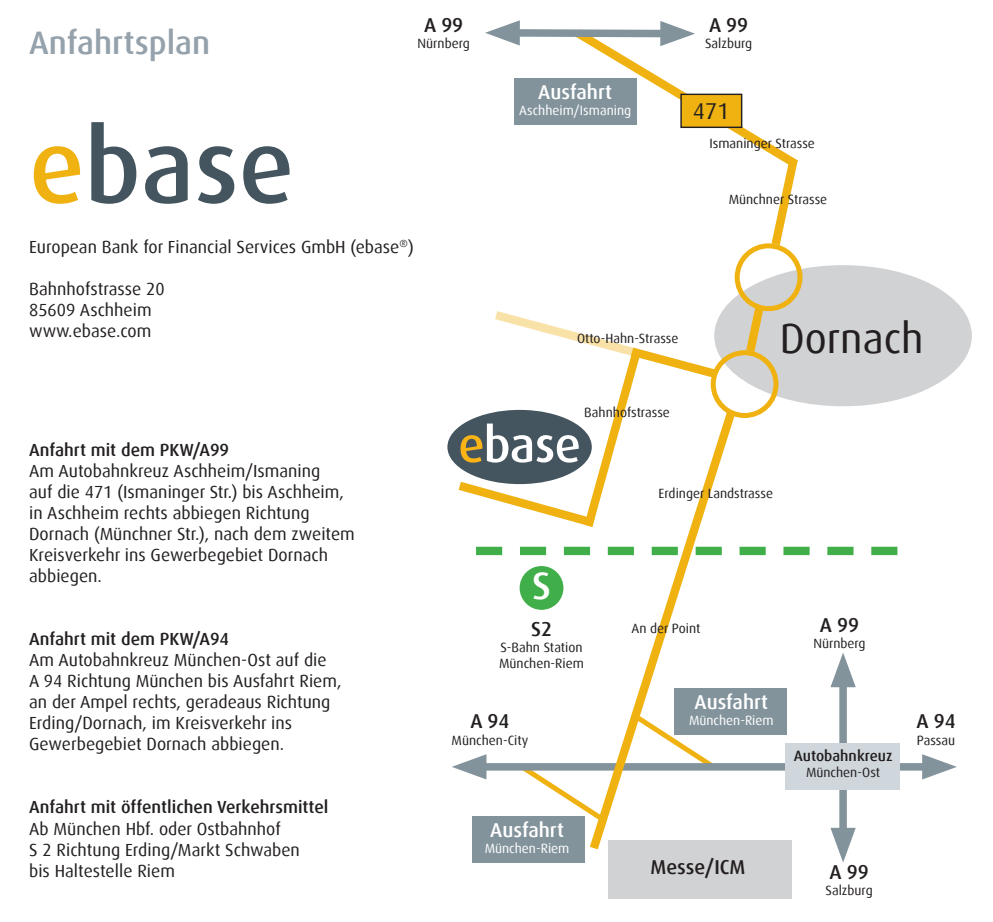
<style>
.page{position:relative;width:993px;height:922px;background:#fff}
.page>*{position:absolute;margin:0;border:0;box-sizing:border-box;transform-origin:0 0}
.t1{font:500 102.5px "Dax";color:#45555f}
.t2{font:42px "Dax";color:#231f20}
.t3{font:500 38px "Dax";color:#fff}
.t4{font:500 32.5px "Dax";color:#95a2ac}
.t5{font:22.75px "Dax";color:#231f20}
.t6{font:500 20px "Dax";color:#231f20}
.t7{font:500 20px "Dax";color:#fff}
.t8{font:17.5px/21px "Dax";color:#231f20}
.t9{font:500 17.5px "Dax";color:#231f20}
.t10{font:500 15px "Dax";color:#231f20}
.t11{font:13.25px/16px "Dax";color:#231f20}
.t12{font:13.25px "Dax";color:#fff}
.s1{color:#efb211}
</style>
<div class="page">
<div style="left:714px;top:265px;width:257px;height:141px;background:#d1d2d4;border-radius:50%"></div>
<div style="left:513px;top:78px;width:123px;height:47px;background:#83939c"></div>
<div style="left:471px;top:816px;width:113px;height:47px;background:#83939c"></div>
<div style="left:674px;top:688px;width:112px;height:47px;background:#83939c"></div>
<svg style="left:740px;top:296px;width:29px;height:65px"></svg>
<svg style="left:476px;top:546px;width:421px;height:9px"></svg>
<svg style="left:516px;top:770px;width:67px;height:40px"></svg>
<div style="left:519px;top:566px;width:44px;height:43px;background:#40ae49;border-radius:50%"></div>
<div style="left:608px;top:839px;width:183px;height:59px;background:#d1d2d4"></div>
<div style="left:472px;top:763px;width:463px;height:7px;background:#83939c"></div>
<svg style="left:452px;top:754px;width:34px;height:25px"></svg>
<svg style="left:921px;top:754px;width:35px;height:25px"></svg>
<div style="left:710px;top:350px;width:68px;height:68px;border:5px solid #efb211;border-radius:50%"></div>
<svg style="left:576px;top:33px;width:203px;height:118px"></svg>
<div style="left:506px;top:29px;width:167px;height:8px;background:#83939c"></div>
<svg style="left:660px;top:21px;width:34px;height:25px"></svg>
<svg style="left:485px;top:20px;width:34px;height:26px"></svg>
<div style="left:734px;top:243px;width:68px;height:68px;border:5px solid #efb211;border-radius:50%"></div>
<svg style="left:765px;top:149px;width:33px;height:105px"></svg>
<div style="left:681px;top:94px;width:60px;height:33px;background:#efb211"></div>
<div style="left:680px;top:94px;width:62px;height:34px;border:1px solid #231f20"></div>
<svg style="left:583px;top:405px;width:158px;height:453px"></svg>
<svg style="left:449px;top:308px;width:276px;height:228px"></svg>
<div style="left:839px;top:673px;width:7px;height:168px;background:#83939c"></div>
<svg style="left:830px;top:652px;width:25px;height:35px"></svg>
<svg style="left:830px;top:827px;width:25px;height:35px"></svg>
<div style="left:785px;top:742px;width:115px;height:47px;background:#cfd7dc"></div>
<h3 class="t4" style="left:29px;top:24px;width:182px">Anfahrtsplan</h3>
<p class="t6" style="left:424px;top:13px;width:41px">A 99</p>
<p class="t11" style="left:417px;top:35px;width:54px">Nürnberg</p>
<h1 class="t1" style="left:29px;top:109px;width:266px"><span class="s1">e</span>base</h1>
<p class="t8" style="left:29px;top:237px;width:386px">European Bank for Financial Services GmbH (ebase<sup>®</sup>)</p>
<p class="t8" style="left:29px;top:279px;width:137px">Bahnhofstrasse 20<br>85609 Aschheim www.ebase.com</p>
<p class="t6" style="left:709px;top:13px;width:41px">A 99</p>
<p class="t11" style="left:704px;top:35px;width:49px">Salzburg</p>
<p class="t7" style="left:538px;top:81px;width:75px">Ausfahrt</p>
<p class="t12" style="left:519px;top:103px;width:114px">Aschheim/Ismaning</p>
<h3 class="t5" style="left:692px;top:98px;width:38px">471</h3>
<p class="t11" style="left:709px;top:135px;width:107px">Ismaninger Strasse</p>
<p class="t11" style="left:577px;top:330px;width:103px">Otto-Hahn-Strasse</p>
<p class="t11" style="left:584px;top:404px;width:87px">Bahnhofstrasse</p>
<p class="t11" style="left:728px;top:191px;width:100px">Münchner Strasse</p>
<h2 class="t2" style="left:779px;top:314px;width:145px">Dornach</h2>
<p class="t9" style="left:29px;top:440px;width:201px">Anfahrt mit dem PKW/A99</p>
<p class="t8" style="left:29px;top:460px;width:327px">Am Autobahnkreuz Aschheim/Ismaning<br>auf die 471 (Ismaninger Str.) bis Aschheim, in Aschheim rechts abbiegen Richtung Dornach (Münchner Str.), nach dem zweitem Kreisverkehr ins Gewerbegebiet Dornach abbiegen.</p>
<p class="t9" style="left:29px;top:629px;width:201px">Anfahrt mit dem PKW/A94</p>
<p class="t8" style="left:29px;top:649px;width:314px">Am Autobahnkreuz München-Ost auf die<br>A 94 Richtung München bis Ausfahrt Riem, an der Ampel rechts, geradeaus Richtung Erding/Dornach, im Kreisverkehr ins Gewerbegebiet Dornach abbiegen.</p>
<p class="t9" style="left:29px;top:797px;width:301px">Anfahrt mit öffentlichen Verkehrsmittel</p>
<p class="t8" style="left:29px;top:817px;width:272px">Ab München Hbf. oder Ostbahnhof<br>S 2 Richtung Erding/Markt Schwaben bis Haltestelle Riem</p>
<h3 class="t3" style="left:532px;top:564px;width:20px">S</h3>
<p class="t6" style="left:531px;top:617px;width:22px">S2</p>
<p class="t11" style="left:499px;top:639px;width:86px">S-Bahn Station<br>München-Riem</p>
<p class="t6" style="left:470px;top:710px;width:41px">A 94</p>
<p class="t11" style="left:451px;top:731px;width:78px">München-City</p>
<p class="t7" style="left:490px;top:819px;width:75px">Ausfahrt</p>
<p class="t12" style="left:484px;top:841px;width:86px">München-Riem</p>
<p class="t11" style="left:658px;top:485px;width:116px">Erdinger Landstrasse</p>
<p class="t11" style="left:631px;top:620px;width:70px">An der Point</p>
<p class="t7" style="left:694px;top:691px;width:75px">Ausfahrt</p>
<p class="t12" style="left:688px;top:713px;width:86px">München-Riem</p>
<p class="t6" style="left:819px;top:614px;width:41px">A 99</p>
<p class="t11" style="left:813px;top:635px;width:54px">Nürnberg</p>
<p class="t10" style="left:793px;top:747px;width:100px">Autobahnkreuz</p>
<p class="t11" style="left:805px;top:764px;width:76px">München-Ost</p>
<p class="t6" style="left:916px;top:710px;width:41px">A 94</p>
<p class="t11" style="left:916px;top:731px;width:40px">Passau</p>
<p class="t6" style="left:650px;top:855px;width:96px">Messe/ICM</p>
<p class="t6" style="left:829px;top:860px;width:41px">A 99</p>
<p class="t11" style="left:825px;top:882px;width:49px">Salzburg</p>
</div>
